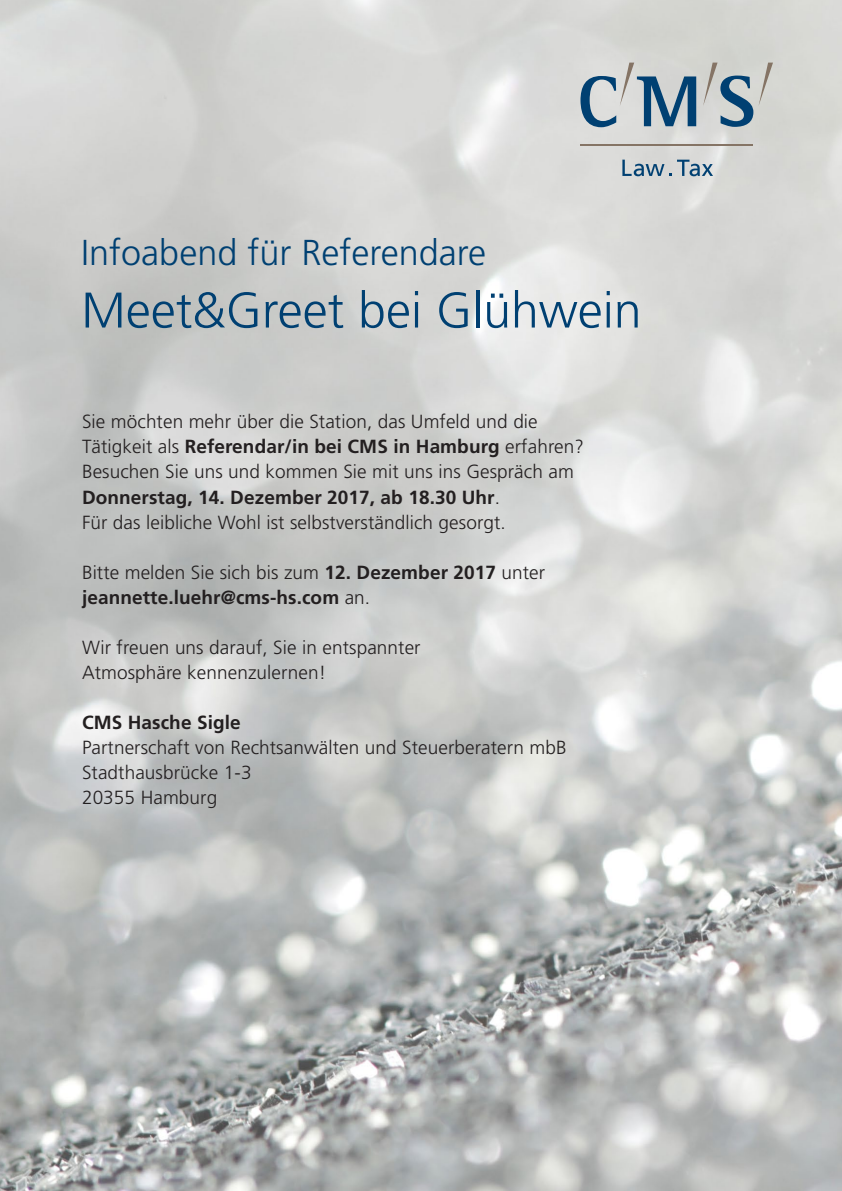
<style>
.page{position:relative;width:842px;height:1191px;background:#fff}
.page>*{position:absolute;margin:0;border:0;box-sizing:border-box;transform-origin:0 0}
.t1{font:300 50px "Frutiger LT";color:#004072}
.t2{font:300 36px "Frutiger LT";color:#004072}
.t3{font:300 19px/25px "Frutiger LT";letter-spacing:.005em;color:#231f20}
.t4{font:700 19px/25px "Frutiger LT";letter-spacing:.005em;color:#231f20}
.s1{font-weight:700}
.s2{font-weight:300}
</style>
<div class="page">
<img style="left:0;top:0;width:842px;height:1191px">
<svg style="left:580px;top:63px;width:116px;height:64px;background:#9aacb9"></svg>
<svg style="left:703px;top:63px;width:70px;height:64px;background:#abb6bb"></svg>
<hr style="left:581px;top:144px;width:172px;height:2px;background:#857465">
<svg style="left:622px;top:160px;width:91px;height:16px"></svg>
<h2 class="t2" style="left:81px;top:232px;width:406px">Infoabend für Referendare</h2>
<h1 class="t1" style="left:81px;top:282px;width:562px">Meet&amp;Greet bei Glühwein</h1>
<p class="t3" style="left:82px;top:410px;width:503px">Sie möchten mehr über die Station, das Umfeld und die Tätigkeit als <span class="s1">Referendar/in bei CMS in Hamburg</span> erfahren?<br>Besuchen Sie uns und kommen Sie mit uns ins Gespräch am <span class="s1">Donnerstag, 14. Dezember 2017, ab 18.30 Uhr</span>.<br>Für das leibliche Wohl ist selbstverständlich gesorgt.</p>
<p class="t4" style="left:82px;top:559px;width:465px"><span class="s2">Bitte melden Sie sich bis zum</span> 12. Dezember 2017 <span class="s2">unter </span>jeannette.luehr@cms-hs.com <span class="s2">an.</span></p>
<p class="t3" style="left:82px;top:635px;width:340px">Wir freuen uns darauf, Sie in entspannter<br>Atmosphäre kennenzulernen!</p>
<p class="t4" style="left:82px;top:709px;width:160px">CMS Hasche Sigle</p>
<p class="t3" style="left:82px;top:735px;width:486px">Partnerschaft von Rechtsanwälten und Steuerberatern mbB<br>Stadthausbrücke 1-3<br>20355 Hamburg</p>
</div>
